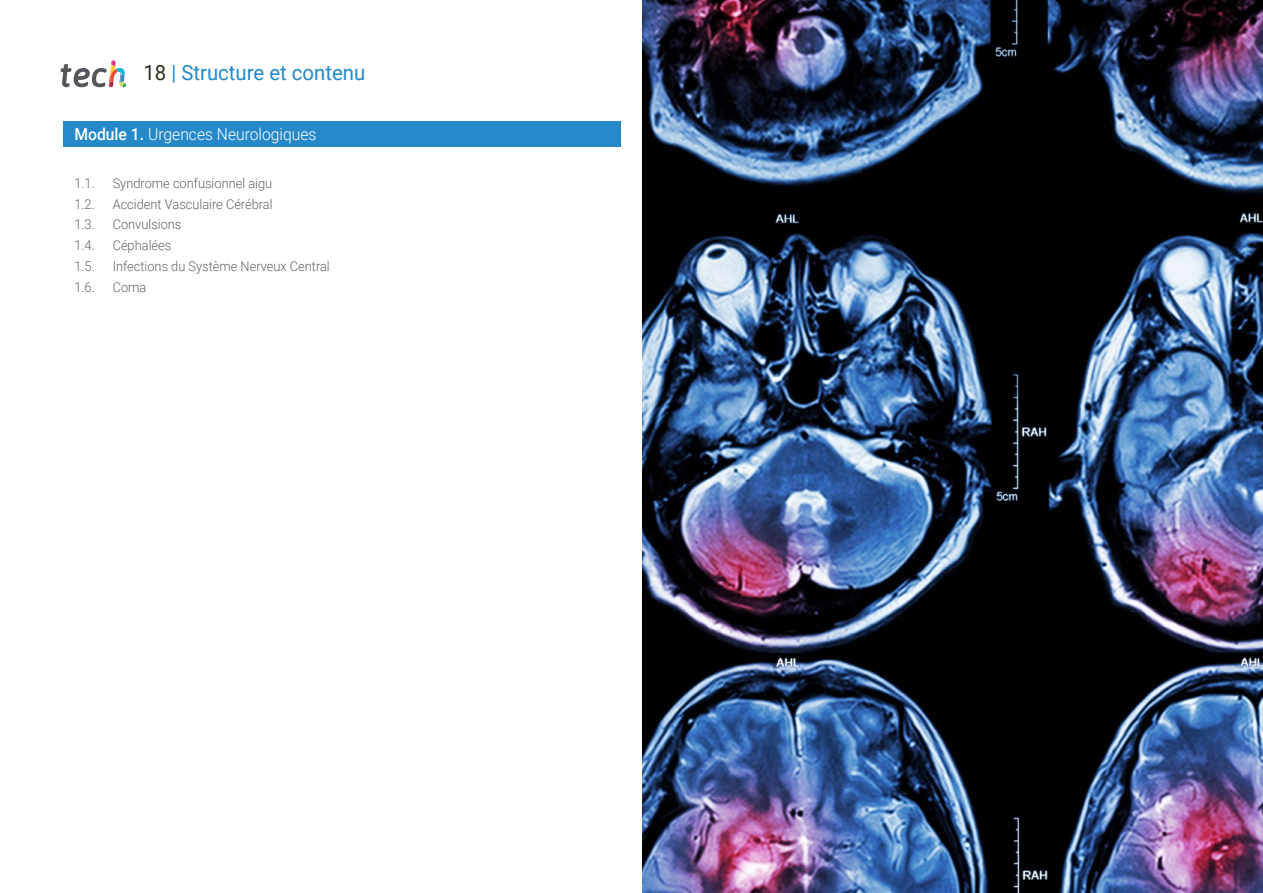
<style>
.page{position:relative;width:1263px;height:893px;background:#fff}
.page>*{position:absolute;margin:0;border:0;box-sizing:border-box;transform-origin:0 0}
.t1{font:21px "Roboto";color:#2488c9}
.t2{font:300 16.5px "Roboto";color:#fff;scale:.95 1}
.t3{font:300 13.5px "Roboto";color:#61646a;scale:.95 1}
.s1{color:#312e20}
.s2{font-weight:500}
</style>
<div class="page">
<div style="left:63px;top:121px;width:558px;height:25px;background:#2488c9"></div>
<img style="left:642px;top:0;width:621px;height:893px">
<svg style="left:61px;top:61px;width:65px;height:27px"></svg>
<h1 class="t1" style="left:144px;top:57px;width:223px"><span class="s1">18</span> | Structure et contenu</h1>
<p class="t2" style="left:74px;top:123px;width:256px"><span class="s2">Module 1.</span> Urgences Neurologiques</p>
<p class="t3" style="left:74px;top:174px;width:23px">1.1.</p>
<p class="t3" style="left:113px;top:174px;width:170px">Syndrome confusionnel aigu</p>
<p class="t3" style="left:74px;top:194px;width:23px">1.2.</p>
<p class="t3" style="left:113px;top:194px;width:170px">Accident Vasculaire Cérébral</p>
<p class="t3" style="left:74px;top:215px;width:23px">1.3.</p>
<p class="t3" style="left:113px;top:215px;width:74px">Convulsions</p>
<p class="t3" style="left:74px;top:236px;width:23px">1.4.</p>
<p class="t3" style="left:113px;top:236px;width:63px">Céphalées</p>
<p class="t3" style="left:74px;top:257px;width:23px">1.5.</p>
<p class="t3" style="left:113px;top:257px;width:230px">Infections du Système Nerveux Central</p>
<p class="t3" style="left:74px;top:277px;width:23px">1.6.</p>
<p class="t3" style="left:113px;top:277px;width:37px">Coma</p>
</div>
